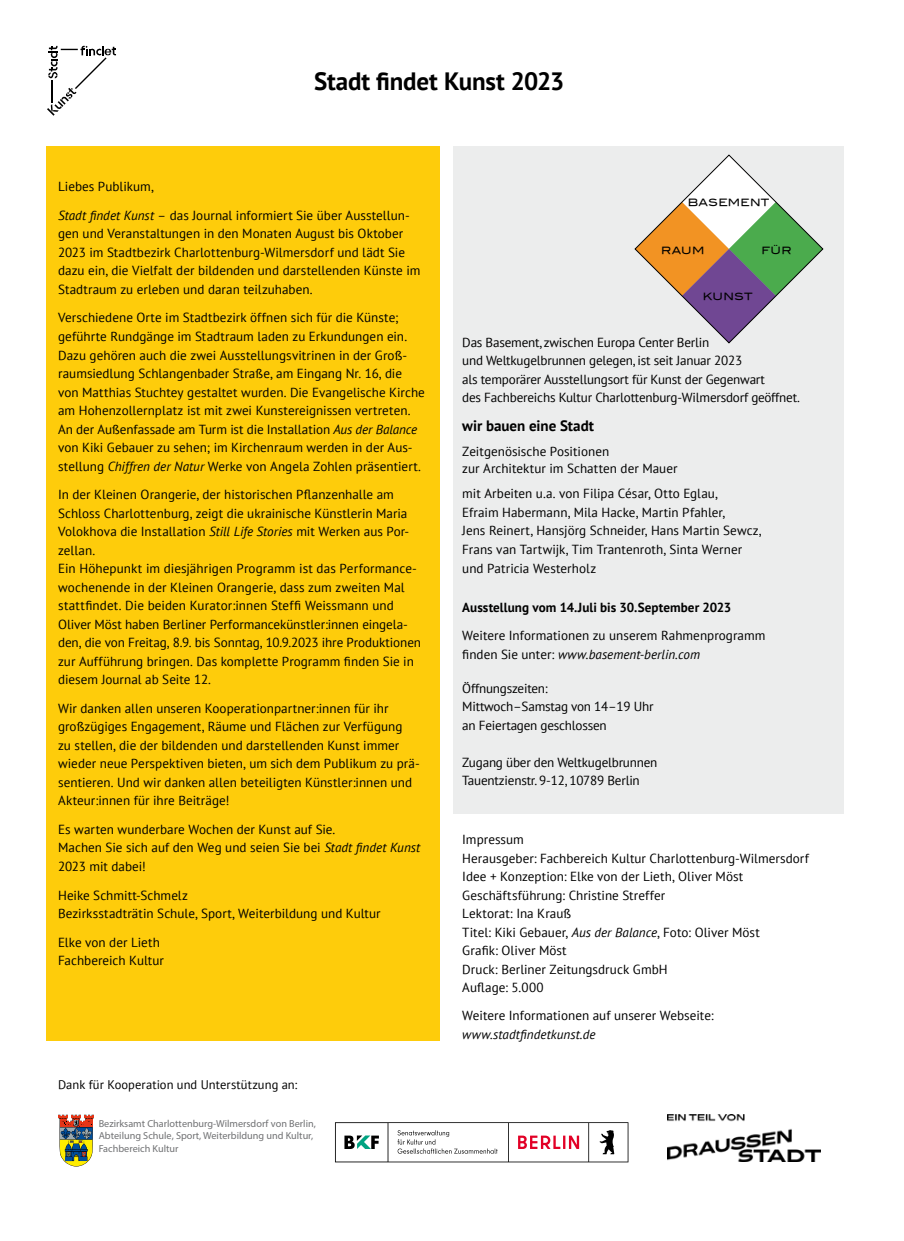
<style>
.page{position:relative;width:904px;height:1241px;background:#fff}
.page>*{position:absolute;margin:0;border:0;box-sizing:border-box;transform-origin:0 0}
.t1{font:700 25px "PT Sans";letter-spacing:-.01em;color:#000}
.t2{font:700 15px "PT Sans";letter-spacing:-.005em;color:#000}
.t3{font:13.12px/18.5px "PT Sans";color:#000}
.t4{font:700 13.12px "PT Sans";letter-spacing:.005em;color:#000}
.t5{font:italic 13.12px "PT Sans";letter-spacing:.005em;color:#000}
.t6{font:12.5px "PT Sans";letter-spacing:.005em;color:#000}
.t7{font:10.12px/12.2px "Myriad Pro";color:#707173}
.t8{font:10.12px "Blair Md ITCTT Medium";color:#000}
.t9{font:10px "Blair Md ITCTT Medium";letter-spacing:.03em;color:#000}
.s1{font-style:italic}
.s2{font-size:10px}
</style>
<div class="page">
<div style="left:453px;top:146px;width:390px;height:667px;background:#eceded"></div>
<svg style="left:58px;top:1114px;width:36px;height:52px;background:#968761"></svg>
<div style="left:46px;top:146px;width:393px;height:894px;background:#fecc0b"></div>
<svg style="left:335px;top:1122px;width:293px;height:40px"></svg>
<img style="left:667px;top:1114px;width:153px;height:46px">
<svg style="left:47px;top:46px;width:69px;height:70px"></svg>
<svg style="left:634px;top:155px;width:189px;height:188px"></svg>
<h1 class="t1" style="left:314px;top:64px;width:251px">Stadt findet Kunst 2023</h1>
<p class="t3" style="left:58px;top:172px;width:353px;line-height:28.5px">Liebes Publikum,<br><span class="s1">Stadt findet Kunst</span> – das Journal informiert Sie über Ausstellun-</p>
<p class="t3" style="left:58px;top:224px;width:364px">gen und Veranstaltungen in den Monaten August bis Oktober 2023 im Stadtbezirk Charlottenburg-Wilmersdorf und lädt Sie dazu ein, die Vielfalt der bildenden und darstellenden Künste im Stadtraum zu erleben und daran teilzuhaben.</p>
<p class="t3" style="left:58px;top:308px;width:368px">Verschiedene Orte im Stadtbezirk öffnen sich für die Künste; geführte Rundgänge im Stadtraum laden zu Erkundungen ein.<br>Dazu gehören auch die zwei Ausstellungsvitrinen in der Groß&shy;raumsiedlung Schlangenbader Straße, am Eingang Nr. 16, die von Matthias Stuchtey gestaltet wurden. Die Evangelische Kirche am Hohenzollernplatz ist mit zwei Kunstereignissen vertreten.<br>An der Außenfassade am Turm ist die Installation <span class="s1">Aus der Balance </span>von Kiki Gebauer zu sehen; im Kirchenraum werden in der Aus&shy;stellung <span class="s1">Chiffren der Natur</span> Werke von Angela Zohlen präsentiert.</p>
<p class="t3" style="left:58px;top:485px;width:364px">In der Kleinen Orangerie, der historischen Pflanzenhalle am Schloss Charlottenburg, zeigt die ukrainische Künstlerin Maria Volokhova die Installation <span class="s1">Still Life Stories</span> mit Werken aus Por&shy;zellan.<br>Ein Höhepunkt im diesjährigen Programm ist das Performance&shy;wochenende in der Kleinen Orangerie, dass zum zweiten Mal stattfindet. Die beiden Kurator:innen Steffi Weissmann und Oliver Möst haben Berliner Performancekünstler:innen eingela&shy;den, die von Freitag, 8.9. bis Sonntag, 10.9.2023 ihre Produktionen zur Aufführung bringen. Das komplette Programm finden Sie in diesem Journal ab Seite 12.</p>
<p class="t3" style="left:58px;top:698px;width:363px">Wir danken allen unseren Kooperationpartner:innen für ihr großzügiges Engagement, Räume und Flächen zur Verfügung<br>zu stellen, die der bildenden und darstellenden Kunst immer wieder neue Perspektiven bieten, um sich dem Publikum zu prä&shy;sentieren. Und wir danken allen beteiligten Künstler:innen und Akteur:innen für ihre Beiträge!</p>
<p class="t3" style="left:58px;top:819px;width:364px">Es warten wunderbare Wochen der Kunst auf Sie.<br>Machen Sie sich auf den Weg und seien Sie bei <span class="s1">Stadt findet Kunst<br></span>2023 mit dabei!</p>
<p class="t3" style="left:58px;top:885px;width:324px">Heike Schmitt-Schmelz<br>Bezirksstadträtin Schule, Sport, Weiterbildung und Kultur</p>
<p class="t3" style="left:58px;top:932px;width:107px">Elke von der Lieth<br>Fachbereich Kultur</p>
<p class="t6" style="left:58px;top:1076px;width:241px">Dank für Kooperation und Unterstützung an:</p>
<p class="t7" style="left:99px;top:1117px;width:219px">Bezirksamt Charlottenburg-Wilmersdorf von Berlin,<br>Abteilung Schule, Sport, Weiterbildung und Kultur,<br>Fachbereich Kultur</p>
<p class="t8" style="left:687px;top:194px;width:83px">BASE<span class="s2">MENT</span></p>
<p class="t9" style="left:661px;top:242px;width:45px">RAUM</p>
<p class="t9" style="left:761px;top:242px;width:30px">FÜR</p>
<p class="t9" style="left:702px;top:288px;width:51px">KUNST</p>
<p class="t3" style="left:462px;top:332px;width:339px">Das Basement, zwischen Europa Center Berlin<br>und Weltkugelbrunnen gelegen, ist seit Januar 2023<br>als temporärer Ausstellungsort für Kunst der Gegenwart<br>des Fachbereichs Kultur Charlottenburg-Wilmersdorf geöffnet.</p>
<p class="t2" style="left:462px;top:415px;width:133px">wir bauen eine Stadt</p>
<p class="t3" style="left:462px;top:442px;width:217px;line-height:17.5px">Zeitgenösische Positionen<br>zur Architektur im Schatten der Mauer</p>
<p class="t3" style="left:462px;top:484px;width:301px">mit Arbeiten u.a. von Filipa César, Otto Eglau,<br>Efraim Habermann, Mila Hacke, Martin Pfahler,<br>Jens Reinert, Hansjörg Schneider, Hans Martin Sewcz, Frans van Tartwijk, Tim Trantenroth, Sinta Werner und Patricia Westerholz</p>
<p class="t4" style="left:462px;top:598px;width:270px">Ausstellung vom 14.Juli bis 30.September 2023</p>
<p class="t3" style="left:462px;top:626px;width:305px">Weitere Informationen zu unserem Rahmenprogramm finden Sie unter: <span class="s1">www.basement-berlin.com</span></p>
<p class="t3" style="left:462px;top:678px;width:193px">Öffnungszeiten:<br>Mittwoch–Samstag von 14–19 Uhr an Feiertagen geschlossen</p>
<p class="t3" style="left:462px;top:752px;width:197px">Zugang über den Weltkugelbrunnen<br>Tauentzienstr. 9-12, 10789 Berlin</p>
<p class="t3" style="left:462px;top:830px;width:348px">Impressum<br>Herausgeber: Fachbereich Kultur Charlottenburg-Wilmersdorf Idee + Konzeption: Elke von der Lieth, Oliver Möst Geschäftsführung: Christine Streffer<br>Lektorat: Ina Krauß<br>Titel: Kiki Gebauer, <span class="s1">Aus der Balance</span>, Foto: Oliver Möst<br>Grafik: Oliver Möst<br>Druck: Berliner Zeitungsdruck GmbH<br>Auflage: 5.000</p>
<p class="t3" style="left:462px;top:1005px;width:253px">Weitere Informationen auf unserer Webseite:</p>
<p class="t5" style="left:462px;top:1025px;width:135px">www.stadtfindetkunst.de</p>
</div>
